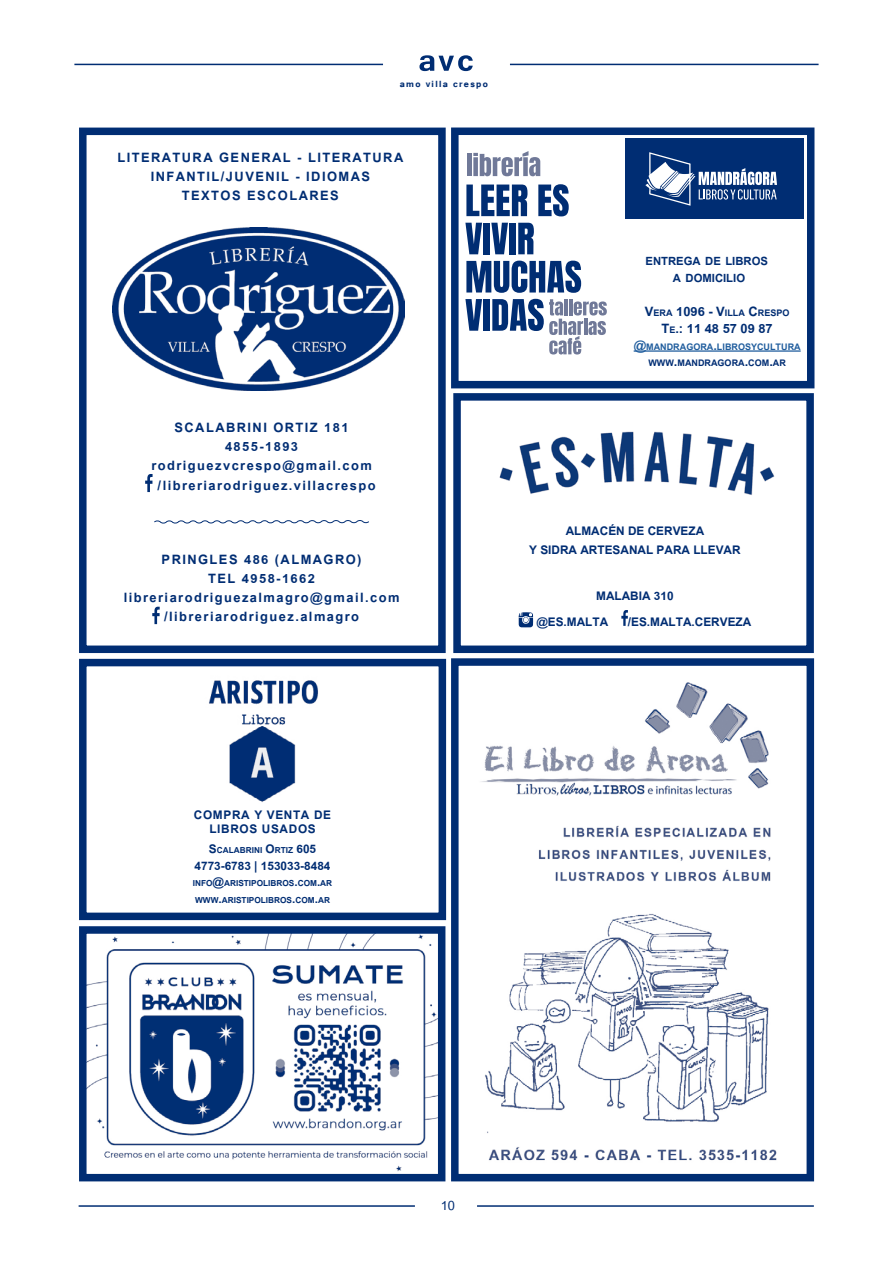
<style>
.page{position:relative;width:893px;height:1263px;background:#fff}
.page>*{position:absolute;margin:0;border:0;box-sizing:border-box;transform-origin:0 0}
.t1{font:700 18px/19.2px "Utsaah";letter-spacing:.08em;color:#002d73;text-align:center}
.t2{font:700 18px "Utsaah";color:#002d73}
.t3{font:18px "Utsaah";color:#002d73}
.t4{font:700 16.5px/19.8px "Utsaah";color:#002d73;text-align:center}
.t5{font:700 16.5px "Utsaah";color:#002d73}
.t6{font:700 15.75px/16.8px "Utsaah";color:#002d73;text-align:center}
.t7{font:700 12.6px/16.8px "Utsaah";color:#215e9e;text-align:center}
.t8{font:700 12.6px "Utsaah";color:#002d73}
.t9{font:700 11.55px/16.8px "Utsaah";color:#002d73}
.t10{font:700 11.1px "Tunga";letter-spacing:.12em;color:#002d73}
.s1{font-size:18px}
.s2{font-size:12.6px}
.s3{color:#002d73}
.s4{font-size:18px;color:#002d73}
.s5{font-size:16.5px}
.s6{font-family:"Tunga";font-weight:700;font-size:11.1px;color:#fff}
</style>
<div class="page">
<hr style="left:74px;top:64px;width:309px;height:1px;background:#002d73">
<hr style="left:510px;top:64px;width:309px;height:1px;background:#002d73">
<svg style="left:419px;top:55px;width:54px;height:16px"></svg>
<hr style="left:79px;top:1205px;width:336px;height:2px;background:#002d73">
<hr style="left:477px;top:1205px;width:337px;height:2px;background:#002d73">
<div style="left:79px;top:128px;width:367px;height:525px;border:8px solid #002d73"></div>
<img style="left:112px;top:227px;width:293px;height:163px">
<svg style="left:154px;top:520px;width:215px;height:4px"></svg>
<svg style="left:145px;top:474px;width:8px;height:18px"></svg>
<svg style="left:152px;top:607px;width:8px;height:17px"></svg>
<img style="left:481px;top:682px;width:296px;height:479px">
<div style="left:451px;top:658px;width:363px;height:523px;border:8px solid #002d73"></div>
<div style="left:451px;top:128px;width:363px;height:260px;border:8px solid #002d73"></div>
<hr style="left:634px;top:350px;width:167px;height:2px;background:#215e9e">
<div style="left:625px;top:139px;width:179px;height:80px;background:#002d73"></div>
<svg style="left:645px;top:152px;width:132px;height:54px"></svg>
<svg style="left:466px;top:185px;width:61px;height:31px"></svg>
<svg style="left:538px;top:184px;width:31px;height:32px"></svg>
<svg style="left:465px;top:223px;width:17px;height:31px"></svg>
<div style="left:484px;top:223px;width:6px;height:31px;background:#002d73"></div>
<svg style="left:491px;top:223px;width:17px;height:31px"></svg>
<div style="left:509px;top:223px;width:7px;height:31px;background:#002d73"></div>
<svg style="left:518px;top:223px;width:16px;height:31px"></svg>
<svg style="left:466px;top:261px;width:115px;height:32px"></svg>
<svg style="left:465px;top:299px;width:17px;height:32px"></svg>
<div style="left:484px;top:299px;width:6px;height:32px;background:#002d73"></div>
<svg style="left:492px;top:299px;width:115px;height:55px"></svg>
<div style="left:467px;top:154px;width:5px;height:22px;background:#707998"></div>
<svg style="left:473px;top:151px;width:67px;height:25px"></svg>
<div style="left:79px;top:659px;width:367px;height:261px;border:8px solid #002d73"></div>
<img style="left:209px;top:680px;width:109px;height:45px">
<img style="left:229px;top:726px;width:67px;height:76px">
<img style="left:88px;top:935px;width:348px;height:236px">
<div style="left:79px;top:926px;width:366px;height:255px;border:8px solid #002d73"></div>
<div style="left:453px;top:393px;width:361px;height:260px;border:8px solid #002d73"></div>
<img style="left:499px;top:431px;width:276px;height:64px">
<svg style="left:518px;top:612px;width:15px;height:15px"></svg>
<svg style="left:621px;top:610px;width:7px;height:16px"></svg>
<p class="t10" style="left:400px;top:77px;width:90px">amo villa crespo</p>
<p class="t1" style="left:117px;top:149px;width:287px">LITERATURA GENERAL - LITERATURA<br>INFANTIL/JUVENIL - IDIOMAS<br>TEXTOS ESCOLARES</p>
<p class="t1" style="left:151px;top:419px;width:226px">SCALABRINI ORTIZ 181<br>4855-1893 rodriguezvcrespo@gmail.com /libreriarodriguez.villacrespo</p>
<p class="t1" style="left:124px;top:550px;width:277px">PRINGLES 486 (ALMAGRO)<br>TEL 4958-1662 libreriarodriguezalmagro@gmail.com /libreriarodriguez.almagro</p>
<p class="t6" style="left:646px;top:254px;width:124px">entrega de libros a domicilio</p>
<p class="t8" style="left:645px;top:307px;width:146px"><span class="s1">V</span>era <span class="s1">1096 - V</span>illa <span class="s1">C</span>respo</p>
<p class="t2" style="left:661px;top:319px;width:113px">T<span class="s2">e</span>.: 11 48 57 09 87</p>
<p class="t7" style="left:634px;top:339px;width:168px"><span class="s1">@</span>mandragora<span class="s1">.</span>librosycultura <span class="s3">www</span><span class="s4">.</span><span class="s3">mandragora</span><span class="s4">.</span><span class="s3">com</span><span class="s4">.</span><span class="s3">ar</span></p>
<p class="t4" style="left:529px;top:521px;width:213px">ALMACÉN DE CERVEZA<br>Y SIDRA ARTESANAL PARA LLEVAR</p>
<p class="t4" style="left:536px;top:584px;width:216px;line-height:25.8px;text-align:left;text-indent:60px">MALABIA 310<br>@ES.MALTA /ES.MALTA.CERVEZA</p>
<p class="t5" style="left:194px;top:807px;width:11px">COMPRA</p>
<p class="t5" style="left:254px;top:807px;width:31px">Y VENTA</p>
<p class="t5" style="left:314px;top:807px;width:9px">DE</p>
<p class="t5" style="left:209px;top:821px;width:9px">LIBROS</p>
<p class="t5" style="left:262px;top:821px;width:10px">USADOS</p>
<p class="t9" style="left:209px;top:842px;width:109px"><span class="s5">S</span>calabrini <span class="s5">O</span>rtiz <span class="s5">605</span></p>
<p class="t5" style="left:195px;top:857px;width:137px">4773-6783 | 153033-8484</p>
<p class="t9" style="left:193px;top:876px;width:141px">info<span class="s5">@</span>aristipolibros<span class="s5">.</span>com<span class="s5">.</span>ar www<span class="s5">.</span>aristipolibros<span class="s5">.</span>com<span class="s5">.</span>ar</p>
<p class="t3" style="left:441px;top:1197px;width:16px">1 0<span class="s6">x</span></p>
</div>
